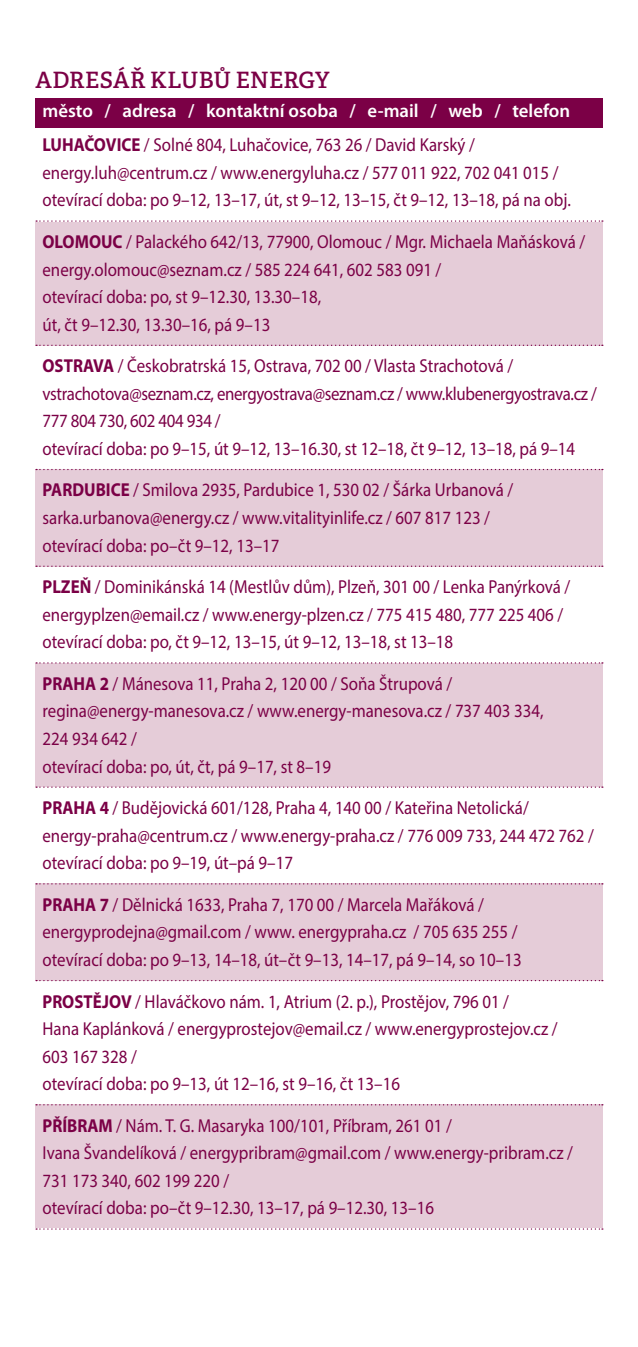
<style>
.page{position:relative;width:638px;height:1347px;background:#fff}
.page>*{position:absolute;margin:0;border:0;box-sizing:border-box;transform-origin:0 0}
.t1{font:600 22.5px "Adelle";letter-spacing:.005em;color:#7b0046}
.t2{font:18.75px/27.5px "Myriad Pro";color:#7b0046;scale:.9 1}
.t3{font:600 18.75px/34.5px "Myriad Pro";color:#fff}
.s1{font-weight:700;color:#7b0046}
.s2{font-weight:400;color:#7b0046}
.s3{font-weight:700}
</style>
<div class="page">
<div style="left:35px;top:98px;width:567px;height:30px;background:#7b0046"></div>
<div style="left:35px;top:222px;width:567px;height:123px;background:#e5ccd8"></div>
<div style="left:35px;top:469px;width:567px;height:97px;background:#e5ccd8"></div>
<div style="left:35px;top:663px;width:567px;height:124px;background:#e5ccd8"></div>
<div style="left:35px;top:883px;width:567px;height:97px;background:#e5ccd8"></div>
<div style="left:35px;top:1104px;width:567px;height:124px;background:#e5ccd8"></div>
<svg style="left:36px;top:220px;width:567px;height:2px"></svg>
<svg style="left:36px;top:345px;width:567px;height:1px"></svg>
<svg style="left:36px;top:469px;width:567px;height:1px"></svg>
<svg style="left:36px;top:565px;width:567px;height:2px"></svg>
<svg style="left:36px;top:662px;width:567px;height:1px"></svg>
<svg style="left:36px;top:786px;width:567px;height:1px"></svg>
<svg style="left:36px;top:883px;width:567px;height:1px"></svg>
<svg style="left:36px;top:980px;width:567px;height:1px"></svg>
<svg style="left:36px;top:1104px;width:567px;height:1px"></svg>
<svg style="left:36px;top:1228px;width:567px;height:1px"></svg>
<p class="t1" style="left:35px;top:66px;width:296px">ADRESÁŘ KLUBŮ ENERGY</p>
<p class="t3" style="left:43px;top:93px;width:529px">město / adresa / kontaktní osoba / e-mail / web / telefon<br><span class="s1">LUHAČOVICE</span> <span class="s2">/ Solné 804, Luhačovice, 763 26 / David Karský /</span></p>
<p class="t2" style="left:43px;top:158px;width:588px">energy.luh@centrum.cz / www.energyluha.cz / 577 011 922, 702 041 015 / otevírací doba: po 9–12, 13–17, út, st 9–12, 13–15, čt 9–12, 13–18, pá na obj.</p>
<p class="t2" style="left:43px;top:228px;width:604px"><span class="s3">OLOMOUC</span> / Palackého 642/13, 77900, Olomouc / Mgr. Michaela Maňásková / energy.olomouc@seznam.cz / 585 224 641, 602 583 091 /<br>otevírací doba: po, st 9–12.30, 13.30–18,<br>út, čt 9–12.30, 13.30–16, pá 9–13</p>
<p class="t2" style="left:43px;top:352px;width:617px"><span class="s3">OSTRAVA</span> / Českobratrská 15, Ostrava, 702 00 / Vlasta Strachotová / vstrachotova@seznam.cz, energyostrava@seznam.cz / www.klubenergyostrava.cz / 777 804 730, 602 404 934 /<br>otevírací doba: po 9–15, út 9–12, 13–16.30, st 12–18, čt 9–12, 13–18, pá 9–14</p>
<p class="t2" style="left:43px;top:476px;width:524px"><span class="s3">PARDUBICE</span> / Smilova 2935, Pardubice 1, 530 02 / Šárka Urbanová / sarka.urbanova@energy.cz / www.vitalityinlife.cz / 607 817 123 / otevírací doba: po–čt 9–12, 13–17</p>
<p class="t2" style="left:43px;top:573px;width:588px"><span class="s3">PLZEŇ</span> / Dominikánská 14 (Mestlův dům), Plzeň, 301 00 / Lenka Panýrková / energyplzen@email.cz / www.energy-plzen.cz / 775 415 480, 777 225 406 / otevírací doba: po, čt 9–12, 13–15, út 9–12, 13–18, st 13–18</p>
<p class="t2" style="left:43px;top:669px;width:558px"><span class="s3">PRAHA 2</span> / Mánesova 11, Praha 2, 120 00 / Soňa Štrupová / regina@energy-manesova.cz / www.energy-manesova.cz / 737 403 334, 224 934 642 /<br>otevírací doba: po, út, čt, pá 9–17, st 8–19</p>
<p class="t2" style="left:43px;top:794px;width:614px"><span class="s3">PRAHA 4</span> / Budějovická 601/128, Praha 4, 140 00 / Kateřina Netolická/ energy-praha@centrum.cz / www.energy-praha.cz / 776 009 733, 244 472 762 / otevírací doba: po 9–19, út–pá 9–17</p>
<p class="t2" style="left:43px;top:890px;width:534px"><span class="s3">PRAHA 7</span> / Dělnická 1633, Praha 7, 170 00 / Marcela Mařáková / energyprodejna@gmail.com / www. energypraha.cz / 705 635 255 / otevírací doba: po 9–13, 14–18, út–čt 9–13, 14–17, pá 9–14, so 10–13</p>
<p class="t2" style="left:43px;top:987px;width:574px"><span class="s3">PROSTĚJOV</span> / Hlaváčkovo nám. 1, Atrium (2. p.), Prostějov, 796 01 /<br>Hana Kaplánková / energyprostejov@email.cz / www.energyprostejov.cz / 603 167 328 /<br>otevírací doba: po 9–13, út 12–16, st 9–16, čt 13–16</p>
<p class="t2" style="left:43px;top:1111px;width:591px"><span class="s3">PŘÍBRAM</span> / Nám. T. G. Masaryka 100/101, Příbram, 261 01 /<br>Ivana Švandelíková / energypribram@gmail.com / www.energy-pribram.cz / 731 173 340, 602 199 220 /<br>otevírací doba: po–čt 9–12.30, 13–17, pá 9–12.30, 13–16</p>
</div>
